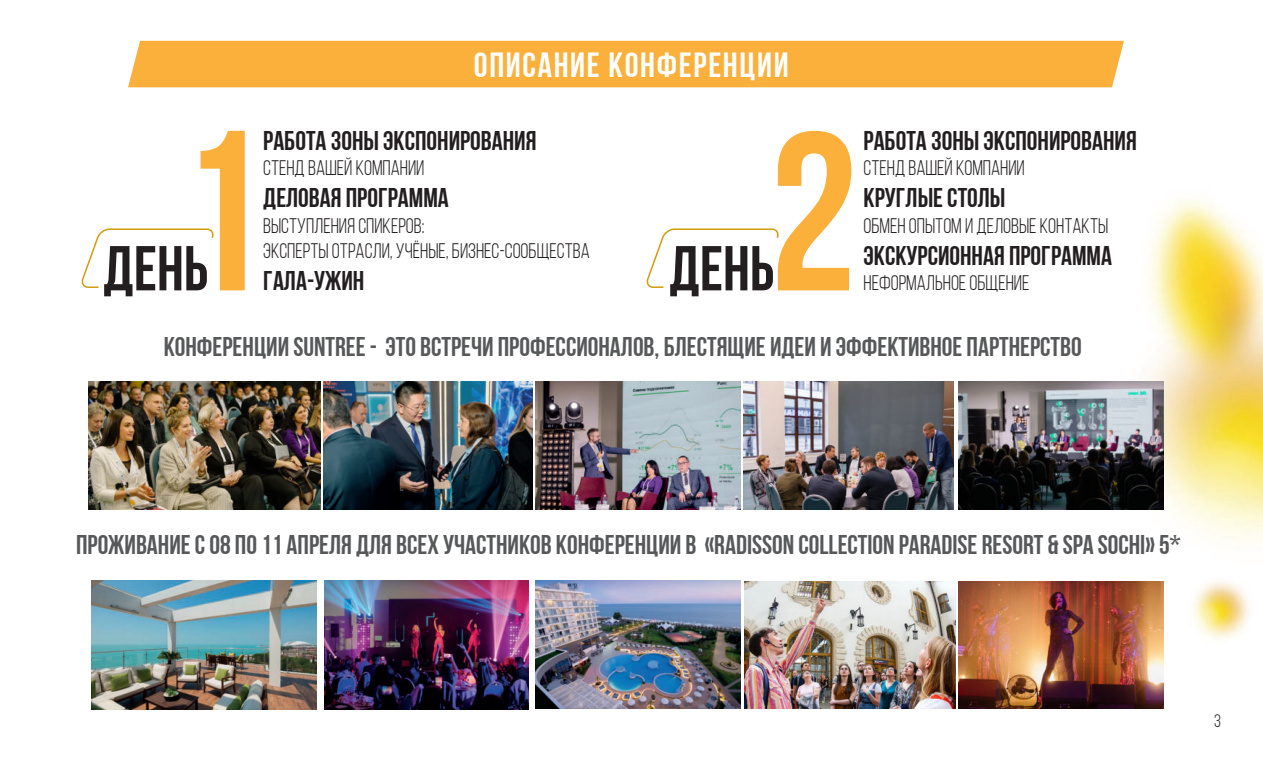
<style>
.page{position:relative;width:1263px;height:770px;background:#fff}
.page>*{position:absolute;margin:0;border:0;box-sizing:border-box;transform-origin:0 0}
.t1{font:700 63.15px "Bebas Neue";color:#231f20}
.t2{font:700 34.8px "Bebas Neue";letter-spacing:.05em;color:#fff}
.t3{font:700 27px "Bebas Neue";color:#57585a}
.t4{font:700 27px "Bebas Neue";color:#231f20}
.t5{font:21px/25.2px "Bebas Neue";color:#231f20}
.t6{font:18px "Bebas Neue";color:#231f20}
</style>
<div class="page">
<div style="left:128px;top:41px;width:996px;height:46px;background:#fbb03c"></div>
<img style="left:1106px;top:198px;width:157px;height:458px">
<img style="left:535px;top:580px;width:205px;height:128px">
<img style="left:92px;top:580px;width:225px;height:129px">
<img style="left:325px;top:580px;width:203px;height:128px">
<svg style="left:81px;top:131px;width:164px;height:159px"></svg>
<svg style="left:646px;top:131px;width:205px;height:159px"></svg>
<img style="left:89px;top:381px;width:231px;height:128px">
<img style="left:324px;top:381px;width:208px;height:128px">
<img style="left:536px;top:381px;width:204px;height:128px">
<img style="left:744px;top:381px;width:210px;height:128px">
<img style="left:958px;top:381px;width:205px;height:128px">
<img style="left:959px;top:581px;width:204px;height:127px">
<img style="left:744px;top:581px;width:211px;height:127px">
<h1 class="t1" style="left:103px;top:234px;width:107px">ДЕНЬ</h1>
<p class="t2" style="left:474px;top:46px;width:316px">ОПИСАНИЕ КОНФЕРЕНЦИИ</p>
<p class="t4" style="left:263px;top:125px;width:275px">РАБОТА ЗОНЫ ЭКСПОНИРОВАНИЯ</p>
<p class="t5" style="left:263px;top:155px;width:163px">стенд вашей компании</p>
<p class="t4" style="left:263px;top:183px;width:187px">ДЕЛОВАЯ ПРОГРАММА</p>
<p class="t5" style="left:263px;top:212px;width:328px">выступления спикеров:<br>эксперты отрасли, учёные, бизнес-сообщества</p>
<p class="t4" style="left:263px;top:266px;width:103px">ГАЛА-УЖИН</p>
<h1 class="t1" style="left:669px;top:234px;width:107px">ДЕНЬ</h1>
<p class="t4" style="left:863px;top:125px;width:275px">РАБОТА ЗОНЫ ЭКСПОНИРОВАНИЯ</p>
<p class="t5" style="left:863px;top:155px;width:163px">стенд вашей компании</p>
<p class="t4" style="left:863px;top:183px;width:143px">КРУГЛЫЕ СТОЛЫ</p>
<p class="t5" style="left:863px;top:212px;width:246px">обмен опытом и деловые контакты</p>
<p class="t4" style="left:863px;top:241px;width:250px">ЭКСКУРСИОННАЯ ПРОГРАММА</p>
<p class="t5" style="left:863px;top:270px;width:167px">НЕФОРМАЛЬНОЕ ОБЩЕНИЕ</p>
<p class="t3" style="left:164px;top:331px;width:919px">КОНФЕРЕНЦИИ SUNTREE - ЭТО ВСТРЕЧИ ПРОФЕССИОНАЛОВ, БЛЕСТЯЩИЕ ИДЕИ И ЭФФЕКТИВНОЕ ПАРТНЕРСТВО</p>
<p class="t3" style="left:76px;top:530px;width:1106px">ПРОЖИВАНИЕ С 08 ПО 11 АПРЕЛЯ ДЛЯ ВСЕХ УЧАСТНИКОВ КОНФЕРЕНЦИИ В «RADISSON COLLECTION PARADISE RESORT &amp; SPA SOCHI» 5*</p>
<p class="t6" style="left:1214px;top:710px;width:8px">3</p>
</div>
